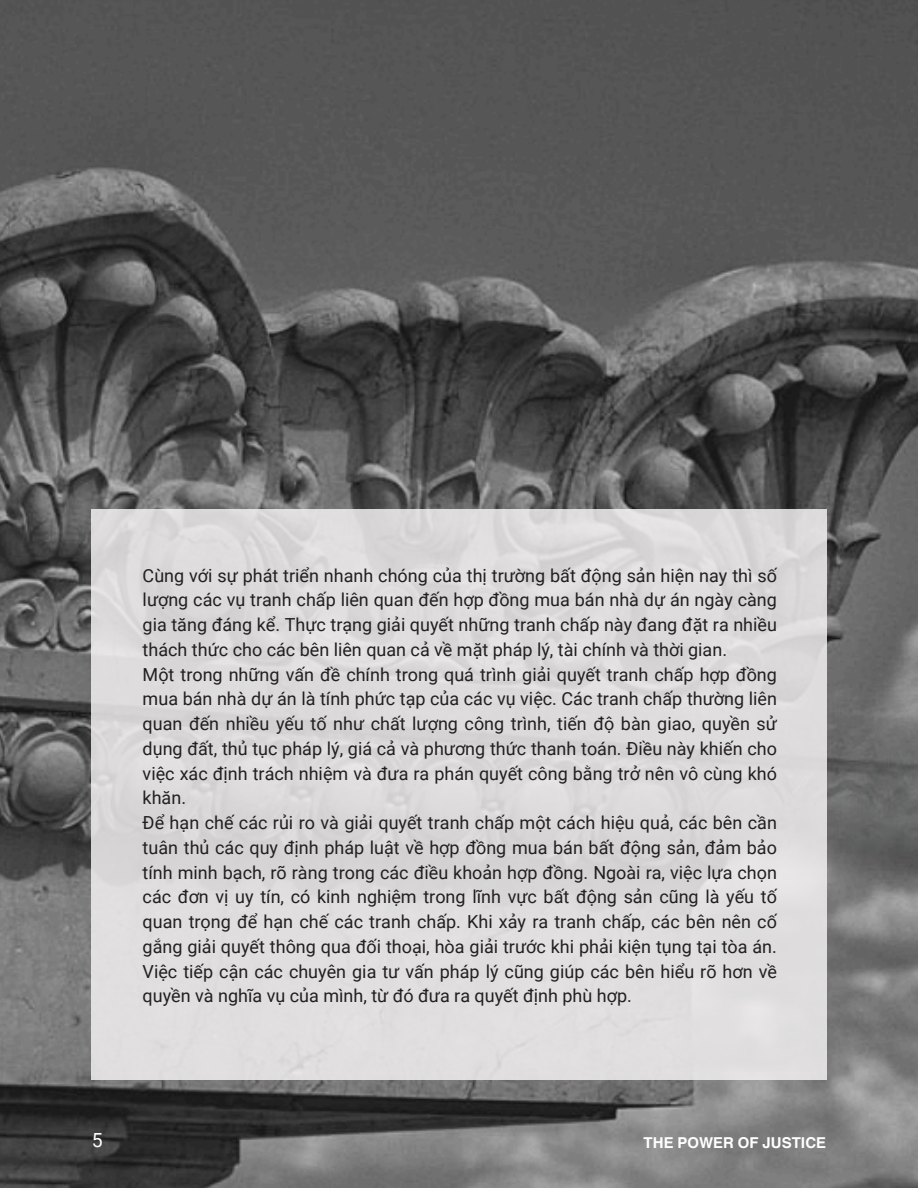
<style>
.page{position:relative;width:918px;height:1188px;background:#fff}
.page>*{position:absolute;margin:0;border:0;box-sizing:border-box;transform-origin:0 0}
.t1{font:19.5px "Roboto";color:#fff}
.t2{font:18px/24.8px "Roboto";color:#231f20}
.t3{font:700 15px "Helvetica World";color:#fff}
</style>
<div class="page">
<img style="left:0;top:0;width:918px;height:1188px">
<div style="left:92px;top:510px;width:734px;height:570px;background:#dedcdc"></div>
<h1 class="t2" style="left:143px;top:563px;width:636px">Cùng với sự phát triển nhanh chóng của thị trường bất động sản hiện nay thì số lượng các vụ tranh chấp liên quan đến hợp đồng mua bán nhà dự án ngày càng gia tăng đáng kể. Thực trạng giải quyết những tranh chấp này đang đặt ra nhiều thách thức cho các bên liên quan cả về mặt pháp lý, tài chính và thời gian.<br>Một trong những vấn đề chính trong quá trình giải quyết tranh chấp hợp đồng mua bán nhà dự án là tính phức tạp của các vụ việc. Các tranh chấp thường liên quan đến nhiều yếu tố như chất lượng công trình, tiến độ bàn giao, quyền sử dụng đất, thủ tục pháp lý, giá cả và phương thức thanh toán. Điều này khiến cho việc xác định trách nhiệm và đưa ra phán quyết công bằng trở nên vô cùng khó khăn.<br>Để hạn chế các rủi ro và giải quyết tranh chấp một cách hiệu quả, các bên cần tuân thủ các quy định pháp luật về hợp đồng mua bán bất động sản, đảm bảo tính minh bạch, rõ ràng trong các điều khoản hợp đồng. Ngoài ra, việc lựa chọn các đơn vị uy tín, có kinh nghiệm trong lĩnh vực bất động sản cũng là yếu tố quan trọng để hạn chế các tranh chấp. Khi xảy ra tranh chấp, các bên nên cố gắng giải quyết thông qua đối thoại, hòa giải trước khi phải kiện tụng tại tòa án.<br>Việc tiếp cận các chuyên gia tư vấn pháp lý cũng giúp các bên hiểu rõ hơn về quyền và nghĩa vụ của mình, từ đó đưa ra quyết định phù hợp.</h1>
<p class="t1" style="left:92px;top:1128px;width:12px">5</p>
<p class="t3" style="left:644px;top:1131px;width:184px">THE POWER OF JUSTICE</p>
</div>
